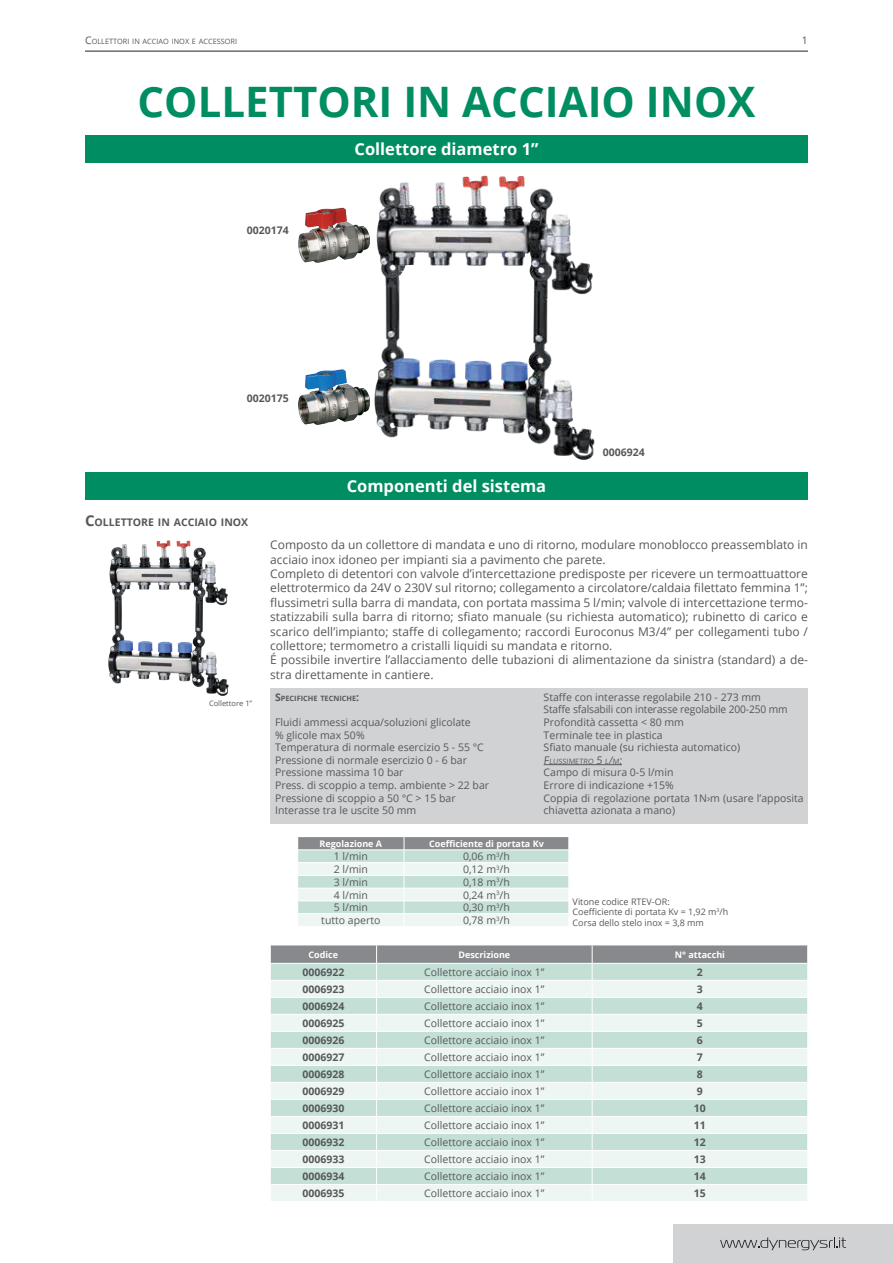
<style>
.page{position:relative;width:893px;height:1263px;background:#fff}
.page>*{position:absolute;margin:0;border:0;box-sizing:border-box;transform-origin:0 0}
.Titolo_modello_SIS{font:700 42px "Open Sans";color:#008d62}
.Componenti_del_siste{font:700 16.5px "Open Sans";color:#fff}
.Titolo_accessori_SIS{font:700 16.5px "Open Sans";color:#fff}
.t1{font:12px/14.4px "Open Sans";color:#57585a}
.t2{font:10.5px/12.6px "Open Sans";color:#57585a}
.Codice_SIS{font:700 10.5px "Open Sans";color:#57585a}
.Componenti_del_siste-2{font:700 10.5px "Open Sans";color:#57585a}
.t3{font:9px "Open Sans";color:#57585a}
.t4{font:700 9px "Open Sans";color:#fff}
.Didascalie{font:7.5px "Open Sans";color:#57585a}
.t5{font:7.35px "Open Sans";color:#57585a}
.t6{font:700 7.35px "Open Sans";color:#57585a}
.s1{font-size:10.5px}
.s2{font-size:15px}
</style>
<div class="page">
<div style="left:673px;top:1225px;width:220px;height:38px;background:#d1d2d4"></div>
<svg style="left:720px;top:1237px;width:126px;height:13px"></svg>
<hr style="left:85px;top:51px;width:723px;height:1px;background:#231f20">
<img style="left:109px;top:540px;width:120px;height:155px">
<div style="left:85px;top:472px;width:723px;height:27px;background:#008d62"></div>
<div style="left:85px;top:135px;width:723px;height:27px;background:#008d62"></div>
<img style="left:374px;top:176px;width:220px;height:283px">
<img style="left:298px;top:207px;width:72px;height:56px">
<img style="left:298px;top:369px;width:72px;height:56px">
<div style="left:271px;top:688px;width:537px;height:136px;background:#d1d2d4"></div>
<hr style="left:544px;top:764px;width:78px;height:1px;background:#57585a">
<svg style="left:297px;top:837px;width:272px;height:89px;background:#d0deda"></svg>
<svg style="left:270px;top:945px;width:538px;height:256px;background:#d5e5df"></svg>
<p class="t5" style="left:85px;top:36px;width:154px"><span class="s1">C</span>OLLETTORI IN ACCIAO INOX E ACCESSORI</p>
<p class="t2" style="left:802px;top:34px;width:8px">1</p>
<p class="Titolo_modello_SIS" style="left:138px;top:72px;width:619px">COLLETTORI IN ACCIAIO INOX</p>
<p class="Codice_SIS" style="left:247px;top:222px;width:43px">0020174</p>
<p class="Titolo_accessori_SIS" style="left:354px;top:137px;width:185px">Collettore diametro 1”</p>
<p class="Codice_SIS" style="left:247px;top:391px;width:43px">0020175</p>
<p class="Componenti_del_siste-2" style="left:85px;top:514px;width:165px"><span class="s2">C</span>OLLETTORE IN ACCIAIO INOX</p>
<p class="Componenti_del_siste" style="left:347px;top:475px;width:201px">Componenti del sistema</p>
<p class="Codice_SIS" style="left:603px;top:445px;width:43px">0006924</p>
<p class="Didascalie" style="left:209px;top:698px;width:45px">Collettore 1”</p>
<p class="t1" style="left:270px;top:537px;width:539px">Composto da un collettore di mandata e uno di ritorno, modulare monoblocco preassemblato in acciaio inox idoneo per impianti sia a pavimento che parete.</p>
<p class="t1" style="left:270px;top:566px;width:539px;text-align:justify">Completo di detentori con valvole d’intercettazione predisposte per ricevere un termoattuattore elettrotermico da 24V o 230V sul ritorno; collegamento a circolatore/caldaia filettato femmina 1”; flussimetri sulla barra di mandata, con portata massima 5 l/min; valvole di intercettazione termo&shy;statizzabili sulla barra di ritorno; sfiato manuale (su richiesta automatico); rubinetto di carico e scarico dell’impianto; staffe di collegamento; raccordi Euroconus M3/4” per collegamenti tubo / collettore; termometro a cristalli liquidi su mandata e ritorno.</p>
<p class="t1" style="left:270px;top:653px;width:539px">É possibile invertire l’allacciamento delle tubazioni di alimentazione da sinistra (standard) a de&shy;stra direttamente in cantiere.</p>
<p class="t6" style="left:275px;top:693px;width:86px"><span class="s1">S</span>PECIFICHE TECNICHE<span class="s1">:</span></p>
<p class="t2" style="left:275px;top:716px;width:197px">Fluidi ammessi acqua/soluzioni glicolate</p>
<p class="t2" style="left:275px;top:728px;width:91px">% glicole max 50%</p>
<p class="t2" style="left:275px;top:741px;width:210px">Temperatura di normale esercizio 5 - 55 °C</p>
<p class="t2" style="left:275px;top:753px;width:193px">Pressione di normale esercizio 0 - 6 bar</p>
<p class="t2" style="left:275px;top:766px;width:130px">Pressione massima 10 bar</p>
<p class="t2" style="left:275px;top:779px;width:216px">Press. di scoppio a temp. ambiente &gt; 22 bar</p>
<p class="t2" style="left:275px;top:791px;width:182px">Pressione di scoppio a 50 °C &gt; 15 bar</p>
<p class="t2" style="left:275px;top:804px;width:143px">Interasse tra le uscite 50 mm</p>
<p class="t2" style="left:544px;top:690px;width:219px">Staffe con interasse regolabile 210 - 273 mm</p>
<p class="t2" style="left:544px;top:703px;width:245px">Staffe sfalsabili con interasse regolabile 200-250 mm</p>
<p class="t2" style="left:544px;top:716px;width:142px">Profondità cassetta &lt; 80 mm</p>
<p class="t2" style="left:544px;top:728px;width:121px">Terminale tee in plastica</p>
<p class="t2" style="left:544px;top:741px;width:198px">Sfiato manuale (su richiesta automatico)</p>
<p class="t5" style="left:544px;top:756px;width:82px"><span class="s1">F</span>LUSSIMETRO <span class="s1">5</span> L<span class="s1">/</span>M<span class="s1">:</span></p>
<p class="t2" style="left:544px;top:766px;width:131px">Campo di misura 0-5 l/min</p>
<p class="t2" style="left:544px;top:779px;width:132px">Errore di indicazione +15%</p>
<p class="t2" style="left:544px;top:791px;width:262px">Coppia di regolazione portata 1N›m (usare l’apposita chiavetta azionata a mano)</p>
<p class="t4" style="left:320px;top:837px;width:64px">Regolazione A</p>
<p class="t4" style="left:429px;top:837px;width:116px">Coefficiente di portata Kv</p>
<p class="t2" style="left:334px;top:850px;width:36px">1 l/min</p>
<p class="t2" style="left:463px;top:850px;width:48px">0,06 m<sup>3</sup>/h</p>
<p class="t2" style="left:334px;top:863px;width:36px">2 l/min</p>
<p class="t2" style="left:463px;top:863px;width:48px">0,12 m<sup>3</sup>/h</p>
<p class="t2" style="left:334px;top:875px;width:36px">3 l/min</p>
<p class="t2" style="left:463px;top:875px;width:48px">0,18 m<sup>3</sup>/h</p>
<p class="t2" style="left:334px;top:888px;width:36px">4 l/min</p>
<p class="t2" style="left:463px;top:888px;width:48px">0,24 m<sup>3</sup>/h</p>
<p class="t2" style="left:334px;top:901px;width:36px">5 l/min</p>
<p class="t2" style="left:463px;top:901px;width:48px">0,30 m<sup>3</sup>/h</p>
<p class="t2" style="left:321px;top:914px;width:61px">tutto aperto</p>
<p class="t2" style="left:463px;top:914px;width:48px">0,78 m<sup>3</sup>/h</p>
<p class="t3" style="left:573px;top:895px;width:99px">Vitone codice RTEV-OR:</p>
<p class="t3" style="left:573px;top:906px;width:157px">Coefficiente di portata Kv = 1,92 m<sup>3</sup>/h</p>
<p class="t3" style="left:573px;top:917px;width:133px">Corsa dello stelo inox = 3,8 mm</p>
<p class="t4" style="left:309px;top:948px;width:31px">Codice</p>
<p class="t4" style="left:458px;top:948px;width:53px">Descrizione</p>
<p class="t4" style="left:675px;top:948px;width:52px">N° attacchi</p>
<p class="Codice_SIS" style="left:302px;top:964px;width:43px">0006922</p>
<p class="t2" style="left:424px;top:965px;width:122px">Collettore acciaio inox 1”</p>
<p class="Codice_SIS" style="left:697px;top:964px;width:7px">2</p>
<p class="Codice_SIS" style="left:302px;top:982px;width:43px">0006923</p>
<p class="t2" style="left:424px;top:982px;width:122px">Collettore acciaio inox 1”</p>
<p class="Codice_SIS" style="left:697px;top:982px;width:7px">3</p>
<p class="Codice_SIS" style="left:302px;top:999px;width:43px">0006924</p>
<p class="t2" style="left:424px;top:999px;width:122px">Collettore acciaio inox 1”</p>
<p class="Codice_SIS" style="left:697px;top:999px;width:7px">4</p>
<p class="Codice_SIS" style="left:302px;top:1016px;width:43px">0006925</p>
<p class="t2" style="left:424px;top:1016px;width:122px">Collettore acciaio inox 1”</p>
<p class="Codice_SIS" style="left:697px;top:1016px;width:7px">5</p>
<p class="Codice_SIS" style="left:302px;top:1033px;width:43px">0006926</p>
<p class="t2" style="left:424px;top:1033px;width:122px">Collettore acciaio inox 1”</p>
<p class="Codice_SIS" style="left:697px;top:1033px;width:7px">6</p>
<p class="Codice_SIS" style="left:302px;top:1050px;width:43px">0006927</p>
<p class="t2" style="left:424px;top:1050px;width:122px">Collettore acciaio inox 1”</p>
<p class="Codice_SIS" style="left:697px;top:1050px;width:7px">7</p>
<p class="Codice_SIS" style="left:302px;top:1067px;width:43px">0006928</p>
<p class="t2" style="left:424px;top:1067px;width:122px">Collettore acciaio inox 1”</p>
<p class="Codice_SIS" style="left:697px;top:1067px;width:7px">8</p>
<p class="Codice_SIS" style="left:302px;top:1084px;width:43px">0006929</p>
<p class="t2" style="left:424px;top:1084px;width:122px">Collettore acciaio inox 1”</p>
<p class="Codice_SIS" style="left:697px;top:1084px;width:7px">9</p>
<p class="Codice_SIS" style="left:302px;top:1101px;width:43px">0006930</p>
<p class="t2" style="left:424px;top:1101px;width:122px">Collettore acciaio inox 1”</p>
<p class="Codice_SIS" style="left:694px;top:1101px;width:13px">10</p>
<p class="Codice_SIS" style="left:302px;top:1118px;width:43px">0006931</p>
<p class="t2" style="left:424px;top:1118px;width:122px">Collettore acciaio inox 1”</p>
<p class="Codice_SIS" style="left:694px;top:1118px;width:13px">11</p>
<p class="Codice_SIS" style="left:302px;top:1135px;width:43px">0006932</p>
<p class="t2" style="left:424px;top:1135px;width:122px">Collettore acciaio inox 1”</p>
<p class="Codice_SIS" style="left:694px;top:1135px;width:13px">12</p>
<p class="Codice_SIS" style="left:302px;top:1152px;width:43px">0006933</p>
<p class="t2" style="left:424px;top:1152px;width:122px">Collettore acciaio inox 1”</p>
<p class="Codice_SIS" style="left:694px;top:1152px;width:13px">13</p>
<p class="Codice_SIS" style="left:302px;top:1169px;width:43px">0006934</p>
<p class="t2" style="left:424px;top:1169px;width:122px">Collettore acciaio inox 1”</p>
<p class="Codice_SIS" style="left:694px;top:1169px;width:13px">14</p>
<p class="Codice_SIS" style="left:302px;top:1186px;width:43px">0006935</p>
<p class="t2" style="left:424px;top:1186px;width:122px">Collettore acciaio inox 1”</p>
<p class="Codice_SIS" style="left:694px;top:1186px;width:13px">15</p>
</div>
